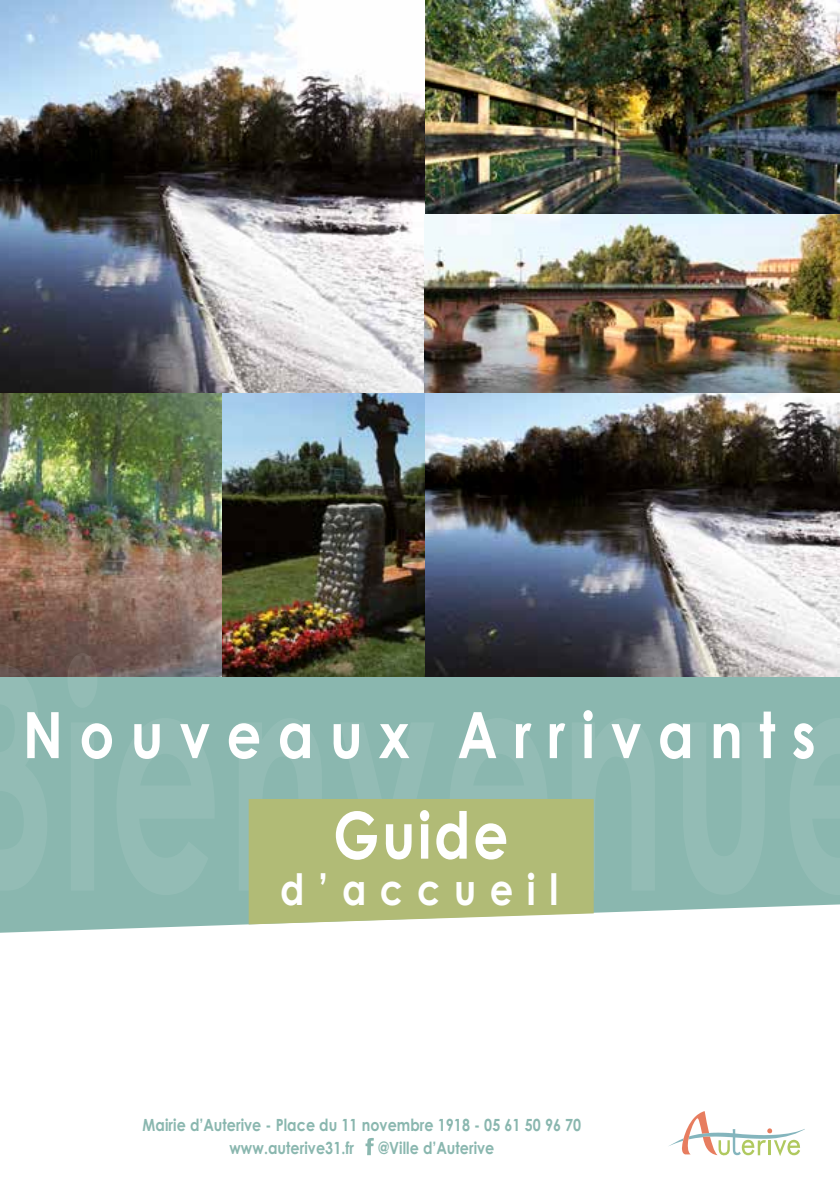
<style>
.page{position:relative;width:840px;height:1191px;background:#fff}
.page>*{position:absolute;margin:0;border:0;box-sizing:border-box;transform-origin:0 0}
.t1{font:700 316.8px "Century Gothic Pro";letter-spacing:.03em;color:#fff;scale:.56 1}
.t2{font:700 64.8px "Century Gothic Pro";letter-spacing:.05em;color:#fff;scale:.85 1}
.t3{font:700 64px "Century Gothic Pro";letter-spacing:.3em;color:#fff;scale:.85 1}
.t4{font:700 43.2px "Century Gothic Pro";letter-spacing:.37em;color:#fff;scale:.85 1}
.t5{font:700 16.8px/22.8px "Century Gothic Pro";letter-spacing:.005em;color:#8ab7af;scale:.85 1}
</style>
<div class="page">
<img style="left:424px;top:0;width:415px;height:214px">
<img style="left:0;top:0;width:424px;height:393px">
<img style="left:424px;top:214px;width:415px;height:463px">
<img style="left:0;top:393px;width:223px;height:284px">
<svg style="left:669px;top:1111px;width:134px;height:45px"></svg>
<img style="left:223px;top:393px;width:201px;height:284px">
<svg style="left:0;top:722px;width:839px;height:210px;background:#92bcb4"></svg>
<div style="left:0;top:677px;width:839px;height:45px;background:#8ab7af"></div>
<div style="left:248px;top:799px;width:345px;height:125px;background:#b1bb76"></div>
<svg style="left:365px;top:1138px;width:8px;height:17px"></svg>
<h1 class="t1" style="left:-46px;top:578px;width:1680px">Bienvenue</h1>
<h3 class="t3" style="left:23px;top:695px;width:933px">Nouveaux Arrivants</h3>
<h2 class="t2" style="left:333px;top:794px;width:208px">Guide</h2>
<h3 class="t4" style="left:280px;top:862px;width:328px">d’accueil</h3>
<p class="t5" style="left:229px;top:1113px;width:415px;text-indent:-87px">Mairie d’Auterive - Place du 11 novembre 1918 - 05 61 50 96 70 www.auterive31.fr</p>
<p class="t5" style="left:378px;top:1136px;width:138px">@Ville d’Auterive</p>
</div>
